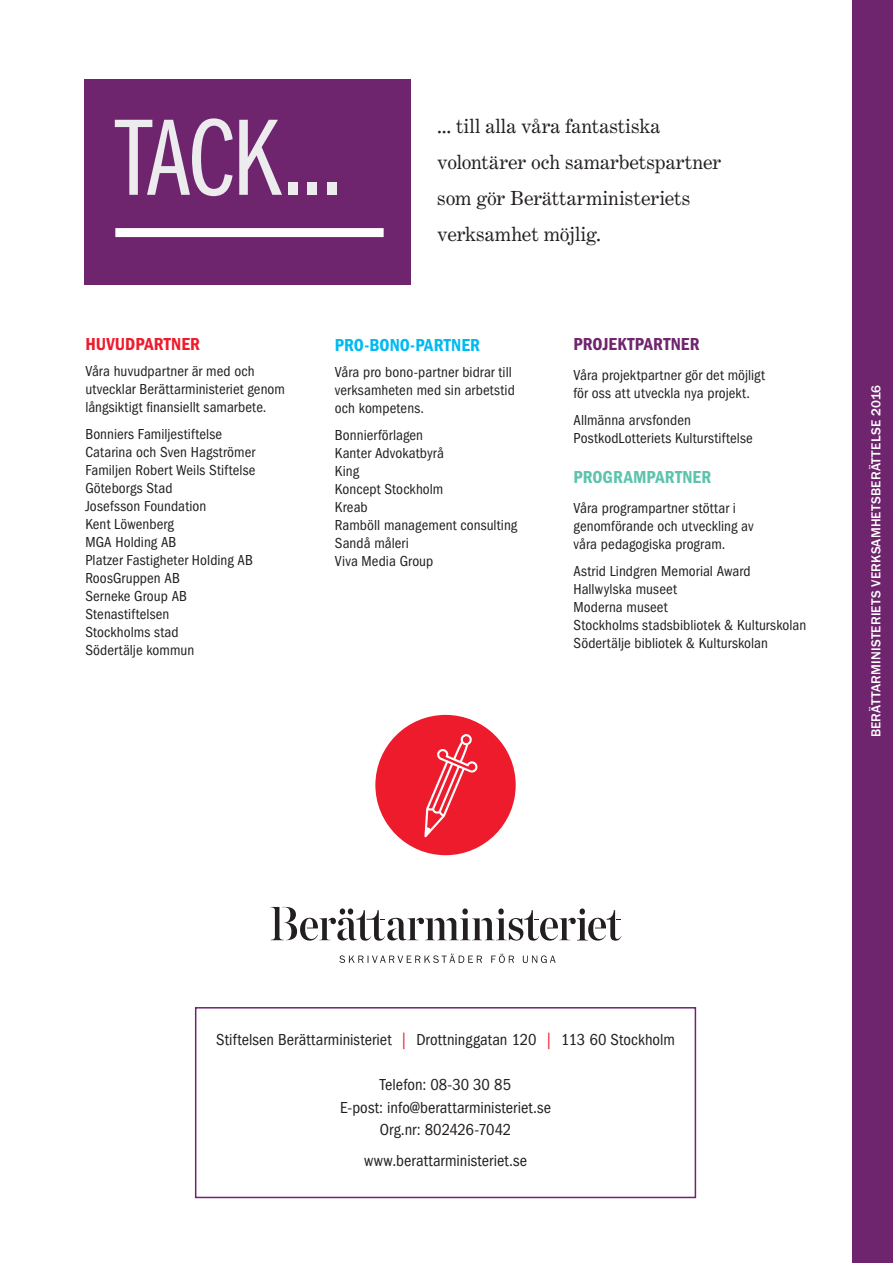
<style>
.page{position:relative;width:893px;height:1263px;background:#fff}
.page>*{position:absolute;margin:0;border:0;box-sizing:border-box;transform-origin:0 0}
.t1{font:112.5px "ITC Franklin Gothic Std Bk Cp";color:#ececee}
.t2{font:19.5px/36px "Century Expanded LT Std";color:#231f20}
.t3{font:18px "ITC Franklin Gothic Std Dm Cd";color:#00baf1}
.t4{font:18px "ITC Franklin Gothic Std Dm Cd";letter-spacing:.01em;color:#6f246e}
.t5{font:18px "ITC Franklin Gothic Std Dm Cd";letter-spacing:.005em;color:#5dc3ad}
.t6{font:18px "ITC Franklin Gothic Std Dm Cd";letter-spacing:.01em;color:#ee1b2d}
.t7{font:condensed 16.5px/22.5px "ITC Franklin Gothic Std";letter-spacing:.005em;color:#231f20;text-align:center}
.t8{font:condensed 15px/18px "ITC Franklin Gothic Std";letter-spacing:.005em;color:#231f20}
.t9{font:500 13.5px "ITC Franklin Gothic Std";letter-spacing:.01em;color:#fff}
.s1{color:#ee1b2d}
</style>
<div class="page">
<div style="left:852px;top:0;width:41px;height:1263px;background:#6f246e"></div>
<div style="left:84px;top:79px;width:327px;height:205px;background:#6f246e"></div>
<div style="left:115px;top:228px;width:269px;height:9px;background:#fff"></div>
<svg style="left:270px;top:907px;width:351px;height:34px"></svg>
<svg style="left:339px;top:954px;width:217px;height:9px"></svg>
<div style="left:375px;top:715px;width:141px;height:140px;background:#ee1b2d;border-radius:50%"></div>
<svg style="left:424px;top:734px;width:54px;height:103px"></svg>
<div style="left:195px;top:1007px;width:501px;height:191px;border:2px solid #6f246e"></div>
<h1 class="t1" style="left:115px;top:96px;width:230px">TACK...</h1>
<h2 class="t2" style="left:437px;top:108px;width:285px">... till alla våra fantastiska volontärer och samarbetspartner som gör Berättarministeriets verksamhet möjlig.</h2>
<p class="t6" style="left:85px;top:333px;width:116px">HUVUDPARTNER</p>
<p class="t8" style="left:85px;top:362px;width:201px">Våra huvudpartner är med och utvecklar Berättarministeriet genom långsiktigt finansiellt samarbete.</p>
<p class="t8" style="left:85px;top:425px;width:172px">Bonniers Familjestiftelse<br>Catarina och Sven Hagströmer<br>Familjen Robert Weils Stiftelse<br>Göteborgs Stad<br>Josefsson Foundation<br>Kent Löwenberg<br>MGA Holding AB<br>Platzer Fastigheter Holding AB<br>RoosGruppen AB<br>Serneke Group AB<br>Stenastiftelsen<br>Stockholms stad<br>Södertälje kommun</p>
<p class="t3" style="left:335px;top:334px;width:147px">PRO-BONO-PARTNER</p>
<p class="t8" style="left:335px;top:363px;width:181px">Våra pro bono-partner bidrar till verksamheten med sin arbetstid och kompetens.</p>
<p class="t8" style="left:335px;top:426px;width:184px">Bonnierförlagen<br>Kanter Advokatbyrå<br>King<br>Koncept Stockholm<br>Kreab<br>Ramböll management consulting<br>Sandå måleri<br>Viva Media Group</p>
<p class="t4" style="left:573px;top:333px;width:128px">PROJEKTPARTNER</p>
<p class="t8" style="left:573px;top:367px;width:193px">Våra projektpartner gör det möjligt för oss att utveckla nya projekt.</p>
<p class="t8" style="left:573px;top:411px;width:181px">Allmänna arvsfonden<br>PostkodLotteriets Kulturstiftelse</p>
<p class="t5" style="left:573px;top:466px;width:139px">PROGRAMPARTNER</p>
<p class="t8" style="left:573px;top:499px;width:182px">Våra programpartner stöttar i genomförande och utveckling av våra pedagogiska program.</p>
<p class="t8" style="left:573px;top:562px;width:234px">Astrid Lindgren Memorial Award<br>Hallwylska museet<br>Moderna museet<br>Stockholms stadsbibliotek &amp; Kulturskolan<br>Södertälje bibliotek &amp; Kulturskolan</p>
<p class="t9" style="left:869px;top:737px;width:354px;rotate:-90deg">BERÄTTARMINISTERIETS VERKSAMHETSBERÄTTELSE 2016</p>
<p class="t7" style="left:216px;top:1029px;width:460px">Stiftelsen Berättarministeriet <span class="s1">|</span> Drottninggatan 120 <span class="s1">|</span> 113 60 Stockholm</p>
<p class="t7" style="left:340px;top:1074px;width:212px">Telefon: 08-30 30 85<br>E-post: info@berattarministeriet.se<br>Org.nr: 802426-7042</p>
<p class="t7" style="left:364px;top:1150px;width:164px">www.berattarministeriet.se</p>
</div>
